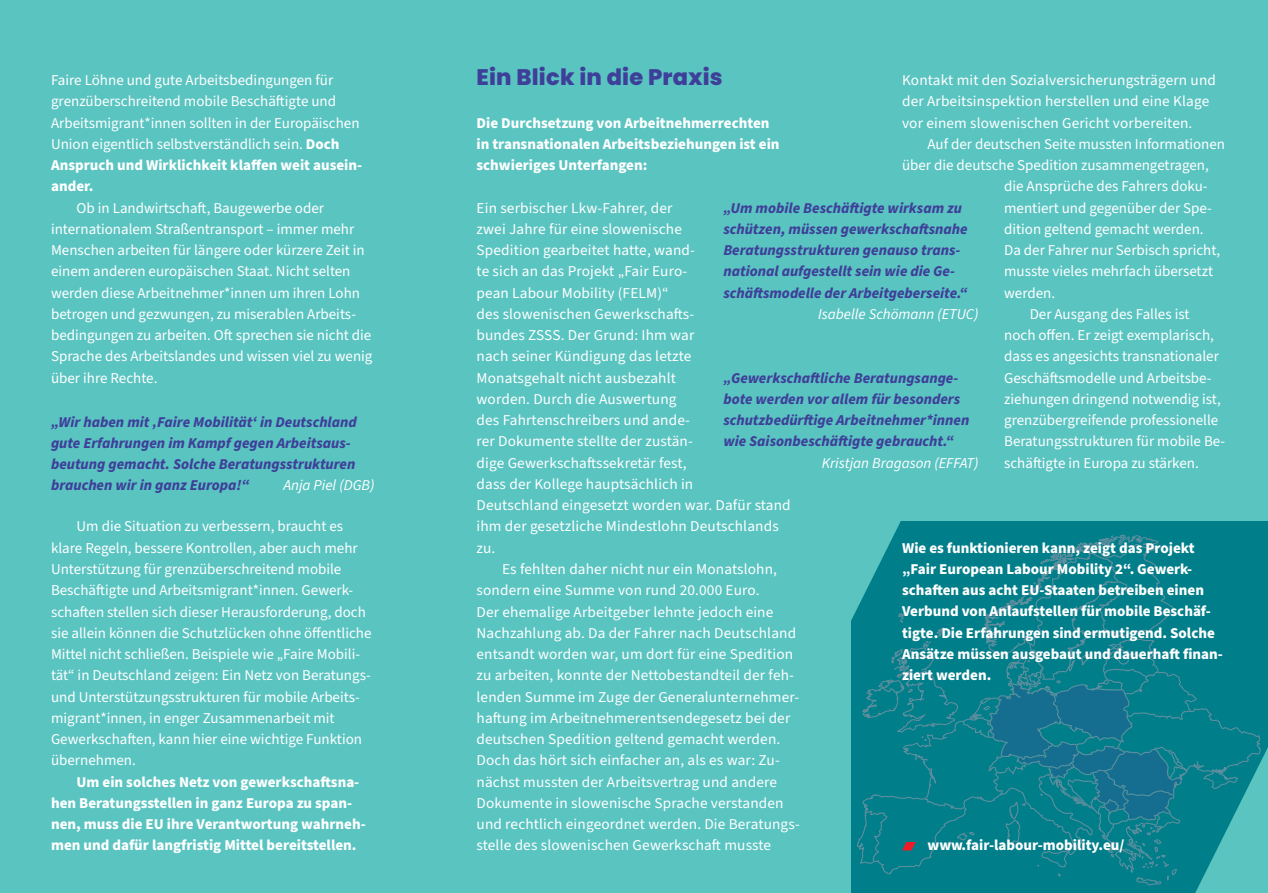
<style>
.page{position:relative;width:1268px;height:893px;background:#fff}
.page>*{position:absolute;margin:0;border:0;box-sizing:border-box;transform-origin:0 0}
.t1{font:800 22.5px "Poppins";letter-spacing:.01em;color:#3e3f99}
.t2{font:15px/21.3px "Source Sans 3";color:#fff}
.t3{font:800 15px/21.3px "Source Sans 3";color:#fff}
.t4{font:italic 800 15px/21.3px "Source Sans 3";color:#3e3f99}
.t5{font:italic 15px "Source Sans 3";color:#fff}
.s1{font-weight:800}
</style>
<div class="page">
<div style="left:0;top:0;width:425px;height:893px;background:#5ac4c1"></div>
<div style="left:850px;top:0;width:417px;height:893px;background:#5ac4c1"></div>
<div style="left:425px;top:0;width:425px;height:893px;background:#5ac4c1"></div>
<svg style="left:851px;top:468px;width:417px;height:425px"></svg>
<p class="t2" style="left:51px;top:69px;width:312px">Faire Löhne und gute Arbeitsbedingungen für grenzüberschreitend mobile Beschäftigte und Arbeitsmigrant*innen sollten in der Europäischen Union eigentlich selbstverständlich sein. <span class="s1">Doch Anspruch-und-Wirklichkeit-klaff- en-weit-ausein&shy;ander.</span></p>
<p class="t2" style="left:51px;top:197px;width:323px;text-indent:26px">Ob in Landwirtschaft, Baugewerbe oder internationalem Straßentransport – immer mehr Menschen arbeiten für längere oder kürzere Zeit in einem anderen europäischen Staat. Nicht selten werden diese Arbeitnehmer*innen um ihren Lohn betrogen und gezwungen, zu miserablen Arbeits&shy;bedingungen zu arbeiten. Oft sprechen sie nicht die Sprache des Arbeitslandes und wissen viel zu wenig über ihre Rechte.</p>
<p class="t4" style="left:51px;top:411px;width:307px">„Wir haben mit ‚Faire Mobilität‘ in Deutschland gute Erfahrungen im Kampf gegen Arbeitsaus&shy;beutung gemacht. Solche Beratungsstrukturen brauchen wir in ganz Europa!“</p>
<p class="t5" style="left:283px;top:476px;width:92px">Anja Piel (DGB)</p>
<p class="t2" style="left:51px;top:516px;width:322px;text-indent:26px">Um die Situation zu verbessern, braucht es klare Regeln, bessere Kontrollen, aber auch mehr Unterstützung für grenzüberschreitend mobile Beschäftigte und Arbeitsmigrant*innen. Gewerk&shy;schaften stellen sich dieser Herausforderung, doch sie allein können die Schutzlücken ohne öffentliche Mittel nicht schließen. Beispiele wie „Faire Mobili&shy;tät“ in Deutschland zeigen: Ein Netz von Beratungs&shy;und Unterstützungsstrukturen für mobile Arbeits&shy;migrant*innen, in enger Zusammenarbeit mit Gewerkschaften, kann hier eine wichtige Funktion übernehmen.</p>
<p class="t3" style="left:51px;top:771px;width:316px;text-indent:26px">Um-ein-solches-Netz-von-gewerkschaft- sna&shy;hen-Beratungsstellen-in-ganz-Europa-zu-span&shy;nen,-muss-die-EU-ihre-Verantwortung-wahrneh&shy;men und dafür langfristig Mittel bereitstellen.</p>
<h1 class="t1" style="left:476px;top:64px;width:247px">Ein Blick in die Praxis</h1>
<p class="t3" style="left:476px;top:112px;width:304px">Die Durchsetzung von Arbeitnehmerrechten in transnationalen Arbeitsbeziehungen ist ein schwieriges Unterfangen:</p>
<p class="t2" style="left:476px;top:197px;width:315px">Ein serbischer Lkw-Fahrer, der<br>zwei Jahre für eine slowenische<br>Spedition gearbeitet hatte, wand-<br>te sich an das Projekt „Fair Euro-<br>pean Labour Mobility (FELM)“<br>des slowenischen Gewerkschafts-<br>bundes ZSSS. Der Grund: Ihm war<br>nach seiner Kündigung das letzte<br>Monatsgehalt nicht ausbezahlt<br>worden. Durch die Auswertung<br>des Fahrtenschreibers und ande-<br>rer Dokumente stellte der zustän-<br>dige Gewerkschaftssekretär fest,<br>dass der Kollege hauptsächlich in<br>Deutschland eingesetzt worden war. Dafür stand ihm der gesetzliche Mindestlohn Deutschlands zu.</p>
<p class="t2" style="left:476px;top:558px;width:325px;text-indent:26px">Es fehlten daher nicht nur ein Monatslohn, sondern eine Summe von rund 20.000 Euro.<br>Der ehemalige Arbeitgeber lehnte jedoch eine Nachzahlung ab. Da der Fahrer nach Deutschland entsandt worden war, um dort für eine Spedition zu arbeiten, konnte der Nettobestandteil der feh&shy;lenden Summe im Zuge der Generalunternehmer&shy;haftung im Arbeitnehmerentsendegesetz bei der deutschen Spedition geltend gemacht werden.<br>Doch das hört sich einfacher an, als es war: Zu&shy;nächst mussten der Arbeitsvertrag und andere Dokumente in slowenische Sprache verstanden und rechtlich eingeordnet werden. Die Beratungs&shy;stelle des slowenischen Gewerkschaft musste</p>
<p class="t2" style="left:901px;top:69px;width:315px">Kontakt mit den Sozialversicherungsträgern und der Arbeitsinspektion herstellen und eine Klage vor einem slowenischen Gericht vorbereiten.</p>
<p class="t2" style="left:927px;top:133px;width:299px">Auf der deutschen Seite mussten Informationen</p>
<p class="t2" style="left:901px;top:154px;width:308px">über die deutsche Spedition zusammengetragen,</p>
<p class="t2" style="left:1003px;top:176px;width:205px">die Ansprüche des Fahrers doku-</p>
<p class="t2" style="left:1003px;top:197px;width:209px">mentiert und gegenüber der Spe-</p>
<p class="t2" style="left:1003px;top:218px;width:201px">dition geltend gemacht werden.</p>
<p class="t2" style="left:1003px;top:239px;width:217px">Da der Fahrer nur Serbisch spricht,</p>
<p class="t2" style="left:1003px;top:261px;width:210px">musste vieles mehrfach übersetzt</p>
<p class="t2" style="left:1003px;top:282px;width:52px">werden.</p>
<p class="t2" style="left:1029px;top:303px;width:161px">Der Ausgang des Falles ist</p>
<p class="t2" style="left:1003px;top:324px;width:211px">noch offen. Er zeigt exemplarisch,</p>
<p class="t2" style="left:1003px;top:346px;width:216px">dass es angesichts transnationaler</p>
<p class="t2" style="left:1003px;top:367px;width:209px">Geschäftsmodelle und Arbeitsbe-</p>
<p class="t2" style="left:1003px;top:388px;width:218px">ziehungen dringend notwendig ist,</p>
<p class="t2" style="left:1003px;top:410px;width:216px">grenzübergreifende professionelle</p>
<p class="t2" style="left:1003px;top:431px;width:222px">Beratungsstrukturen für mobile Be-</p>
<p class="t2" style="left:1003px;top:452px;width:196px">schäftigte in Europa zu stärken.</p>
<p class="t4" style="left:723px;top:197px;width:246px">„Um mobile Beschäftigte wirksam zu schützen, müssen gewerkschaftsnahe Beratungsstrukturen genauso trans&shy;national aufgestellt sein wie die Ge&shy;schäftsmodelle der Arbeitgeberseite.“</p>
<p class="t5" style="left:818px;top:304px;width:162px">Isabelle Schömann (ETUC)</p>
<p class="t4" style="left:723px;top:367px;width:247px">„Gewerkschaftliche Beratungsange&shy;bote werden vor allem für besonders schutzbedürftige Arbeitnehmer*innen wie Saison beschäftigte gebraucht.“</p>
<p class="t5" style="left:821px;top:453px;width:158px">Kristjan Bragason (EFFAT)</p>
<p class="t3" style="left:901px;top:537px;width:322px">Wie es funktionieren kann, zeigt das Projekt „Fair-European-Labour-Mobility-2“.-Gewerk&shy;schaft- en-aus-acht-EU-Staaten-betreiben-einen-Verbund-von-Anlaufstellen-für-mobile-Beschäf&shy;tigte.-Die-Erfahrungen-sind-ermutigend.-Solche-Ansätze-müssen-ausgebaut-und-dauerhaft- -fi- nan&shy;ziert werden.</p>
<p class="t3" style="left:927px;top:835px;width:198px">www.fair-labour-mobility.eu/</p>
</div>
